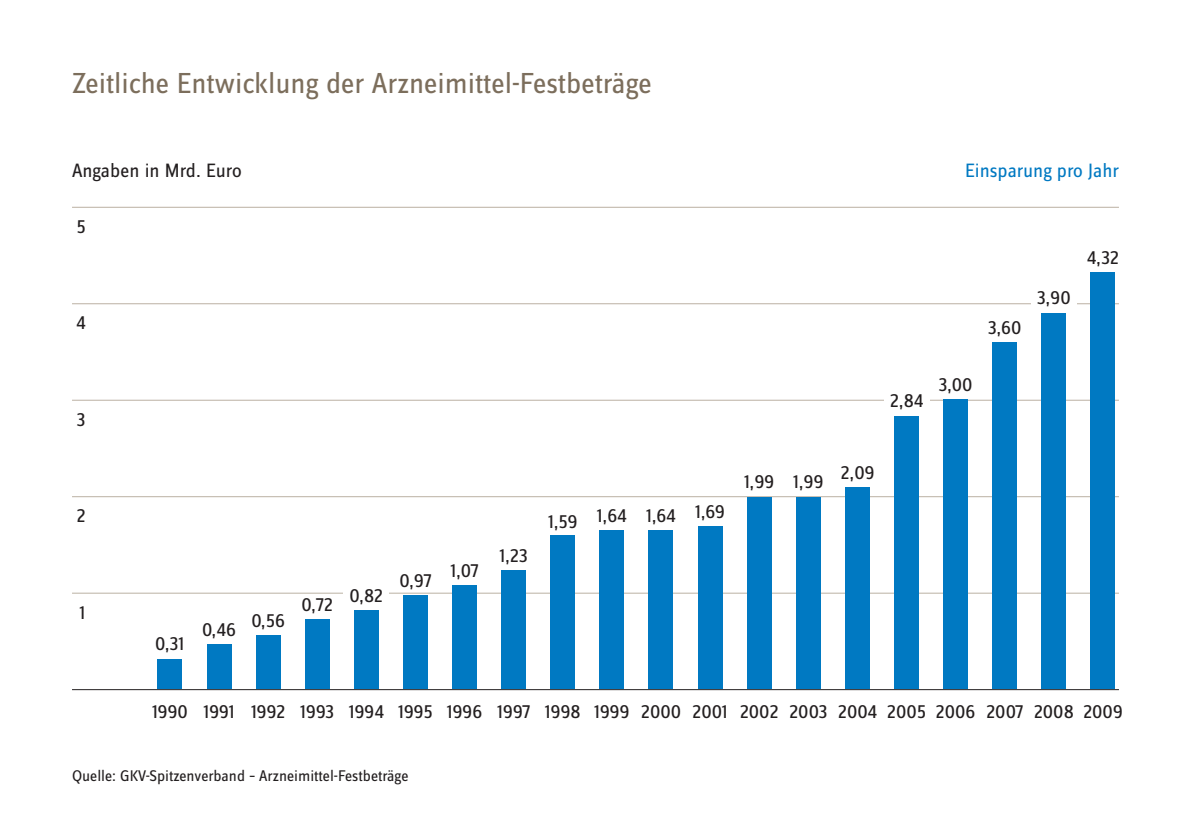
<style>
.page{position:relative;width:1191px;height:840px;background:#fff}
.page>*{position:absolute;margin:0;border:0;box-sizing:border-box;transform-origin:0 0}
.t1{font:30px "Zine Sans Dis";color:#7c6e5c}
.t2{font:20px "Zine Sans Dis";letter-spacing:-.01em;color:#231f20}
.t3{font:20px "Zine Sans Dis";color:#0079c2}
.t4{font:16px "Zine Sans Dis";color:#231f20}
</style>
<div class="page">
<hr style="left:72px;top:207px;width:1047px;height:1px;background:#bbb1a3">
<hr style="left:72px;top:303px;width:1047px;height:1px;background:#bbb1a3">
<hr style="left:72px;top:399px;width:1047px;height:1px;background:#bbb1a3">
<hr style="left:72px;top:496px;width:1047px;height:1px;background:#bbb1a3">
<hr style="left:72px;top:592px;width:1047px;height:1px;background:#bbb1a3">
<hr style="left:72px;top:688px;width:1047px;height:1px;background:#231f20">
<div style="left:158px;top:658px;width:24px;height:30px;background:#0079c2"></div>
<div style="left:256px;top:634px;width:24px;height:54px;background:#0079c2"></div>
<div style="left:207px;top:644px;width:24px;height:44px;background:#0079c2"></div>
<div style="left:305px;top:619px;width:24px;height:69px;background:#0079c2"></div>
<div style="left:354px;top:609px;width:24px;height:79px;background:#0079c2"></div>
<div style="left:344px;top:583px;width:45px;height:26px;background:#fff"></div>
<div style="left:403px;top:595px;width:25px;height:93px;background:#0079c2"></div>
<div style="left:452px;top:585px;width:25px;height:103px;background:#0079c2"></div>
<div style="left:501px;top:570px;width:25px;height:118px;background:#0079c2"></div>
<div style="left:550px;top:535px;width:25px;height:153px;background:#0079c2"></div>
<div style="left:599px;top:530px;width:25px;height:158px;background:#0079c2"></div>
<div style="left:649px;top:530px;width:24px;height:158px;background:#0079c2"></div>
<div style="left:698px;top:525px;width:24px;height:163px;background:#0079c2"></div>
<div style="left:747px;top:497px;width:24px;height:191px;background:#0079c2"></div>
<div style="left:796px;top:497px;width:24px;height:191px;background:#0079c2"></div>
<div style="left:845px;top:487px;width:24px;height:201px;background:#0079c2"></div>
<div style="left:894px;top:415px;width:24px;height:273px;background:#0079c2"></div>
<div style="left:884px;top:388px;width:45px;height:27px;background:#fff"></div>
<div style="left:992px;top:342px;width:25px;height:346px;background:#0079c2"></div>
<div style="left:943px;top:399px;width:25px;height:289px;background:#0079c2"></div>
<div style="left:1041px;top:313px;width:25px;height:375px;background:#0079c2"></div>
<div style="left:1031px;top:286px;width:45px;height:26px;background:#fff"></div>
<div style="left:1090px;top:272px;width:25px;height:416px;background:#0079c2"></div>
<h1 class="t1" style="left:72px;top:69px;width:581px">Zeitliche Entwicklung der Arzneimittel-Festbeträge</h1>
<p class="t2" style="left:72px;top:161px;width:171px">Angaben in Mrd. Euro</p>
<p class="t3" style="left:965px;top:161px;width:155px">Einsparung pro Jahr</p>
<p class="t2" style="left:76px;top:216px;width:11px">5</p>
<p class="t2" style="left:76px;top:313px;width:11px">4</p>
<p class="t2" style="left:77px;top:409px;width:11px">3</p>
<p class="t2" style="left:76px;top:506px;width:11px">2</p>
<p class="t2" style="left:80px;top:602px;width:7px">1</p>
<p class="t2" style="left:889px;top:390px;width:35px">2,84</p>
<p class="t2" style="left:938px;top:375px;width:36px">3,00</p>
<p class="t2" style="left:987px;top:317px;width:35px">3,60</p>
<p class="t2" style="left:1037px;top:288px;width:35px">3,90</p>
<p class="t2" style="left:1086px;top:248px;width:34px">4,32</p>
<p class="t2" style="left:155px;top:633px;width:31px">0,31</p>
<p class="t2" style="left:202px;top:619px;width:35px">0,46</p>
<p class="t2" style="left:251px;top:610px;width:35px">0,56</p>
<p class="t2" style="left:301px;top:594px;width:33px">0,72</p>
<p class="t2" style="left:350px;top:585px;width:35px">0,82</p>
<p class="t2" style="left:399px;top:570px;width:33px">0,97</p>
<p class="t2" style="left:450px;top:561px;width:29px">1,07</p>
<p class="t2" style="left:499px;top:545px;width:30px">1,23</p>
<p class="t2" style="left:548px;top:511px;width:31px">1,59</p>
<p class="t2" style="left:597px;top:506px;width:31px">1,64</p>
<p class="t2" style="left:646px;top:506px;width:31px">1,64</p>
<p class="t2" style="left:695px;top:501px;width:31px">1,69</p>
<p class="t2" style="left:744px;top:472px;width:32px">1,99</p>
<p class="t2" style="left:793px;top:472px;width:32px">1,99</p>
<p class="t2" style="left:840px;top:462px;width:36px">2,09</p>
<p class="t2" style="left:152px;top:701px;width:37px">1990</p>
<p class="t2" style="left:203px;top:701px;width:33px">1991</p>
<p class="t2" style="left:251px;top:701px;width:36px">1992</p>
<p class="t2" style="left:300px;top:701px;width:36px">1993</p>
<p class="t2" style="left:349px;top:701px;width:37px">1994</p>
<p class="t2" style="left:398px;top:701px;width:36px">1995</p>
<p class="t2" style="left:447px;top:701px;width:37px">1996</p>
<p class="t2" style="left:497px;top:701px;width:34px">1997</p>
<p class="t2" style="left:545px;top:701px;width:37px">1998</p>
<p class="t2" style="left:594px;top:701px;width:37px">1999</p>
<p class="t2" style="left:641px;top:701px;width:42px">2000</p>
<p class="t2" style="left:692px;top:701px;width:37px">2001</p>
<p class="t2" style="left:739px;top:701px;width:40px">2002</p>
<p class="t2" style="left:789px;top:701px;width:40px">2003</p>
<p class="t2" style="left:838px;top:701px;width:41px">2004</p>
<p class="t2" style="left:887px;top:701px;width:41px">2005</p>
<p class="t2" style="left:935px;top:701px;width:41px">2006</p>
<p class="t2" style="left:986px;top:701px;width:39px">2007</p>
<p class="t2" style="left:1033px;top:701px;width:42px">2008</p>
<p class="t2" style="left:1083px;top:701px;width:41px">2009</p>
<p class="t4" style="left:72px;top:767px;width:338px">Quelle: GKV-Spitzenverband – Arzneimittel-Festbeträge</p>
</div>
